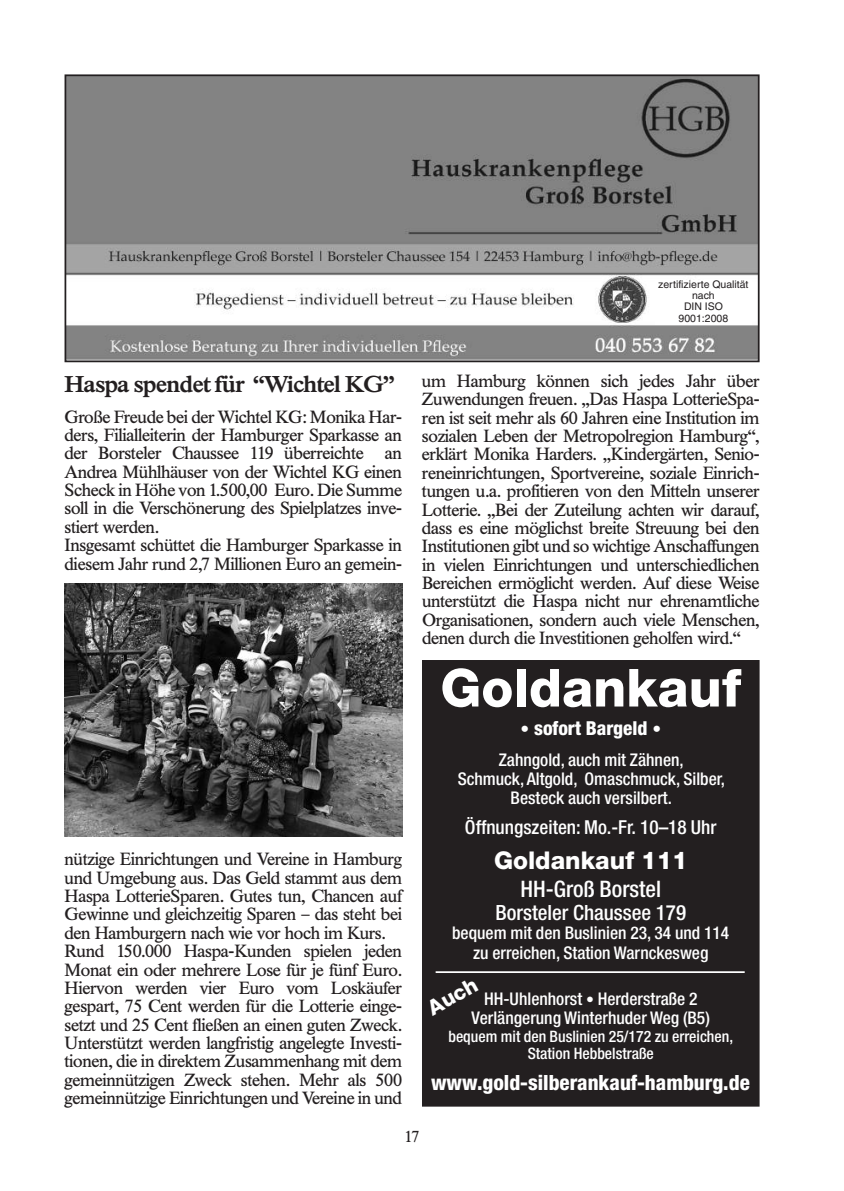
<style>
.page{position:relative;width:844px;height:1191px;background:#fff}
.page>*{position:absolute;margin:0;border:0;box-sizing:border-box;transform-origin:0 0}
.t1{font:800 52.5px "Helvetica Neue";color:#fff}
.t2{font:800 24.5px "Helvetica Neue";color:#fff}
.t3{font:600 22.75px "Times BQ";letter-spacing:-.02em;color:#231f20}
.t4{font:500 condensed 22.75px "Helvetica Neue";color:#fff}
.t5{font:800 condensed 21px "Helvetica Neue";color:#fff}
.t6{font:500 condensed 21px "Helvetica Neue";color:#fff}
.t7{font:800 21px "Helvetica Neue";color:#fff}
.t8{font:500 condensed 19.25px "Helvetica Neue";color:#fff}
.t9{font:800 condensed 19.25px "Helvetica Neue";color:#fff}
.t10{font:17.5px/18.4px "Times BQ";letter-spacing:-.02em;color:#231f20}
.t11{font:500 condensed 17.5px/19.2px "Helvetica Neue";color:#fff;text-align:center}
.t12{font:500 condensed 15.75px/17.5px "Helvetica Neue";color:#fff;text-align:center}
.t13{font:15.75px "Times BQ";color:#231f20}
.t14{font:10.5px/11.4px "Helvetica";color:#231f20;text-align:center}
.s1{font-stretch:normal;font-size:17.5px}
.s2{font-size:15.75px}
</style>
<div class="page">
<img style="left:67px;top:77px;width:689px;height:282px">
<div style="left:64px;top:74px;width:695px;height:288px;border:2px solid #231f20"></div>
<div style="left:654px;top:280px;width:97px;height:45px;background:#fff"></div>
<div style="left:423px;top:662px;width:334px;height:442px;background:#231f20"></div>
<div style="left:422px;top:660px;width:337px;height:446px;border:2px solid #231f20"></div>
<hr style="left:435px;top:971px;width:309px;height:2px;background:#fff">
<img style="left:64px;top:583px;width:338px;height:253px">
<p class="t14" style="left:658px;top:279px;width:92px">zertifizierte Qualität nach<br>DIN ISO<br>9001:2008</p>
<h3 class="t3" style="left:64px;top:372px;width:331px">Haspa spendet für “Wichtel KG”</h3>
<p class="t10" style="left:64px;top:407px;width:339px">Große Freude bei der Wichtel KG: Monika Har&shy;ders, Filialleiterin der Hamburger Sparkasse an der Borsteler Chaussee 119 überreichte an Andrea Mühlhäuser von der Wichtel KG einen Scheck in Höhe von 1.500,00 Euro. Die Summe soll in die Verschönerung des Spielplatzes inve&shy;stiert werden.<br>Insgesamt schüttet die Hamburger Sparkasse in diesem Jahr rund 2,7 Millionen Euro an gemein-</p>
<p class="t10" style="left:64px;top:850px;width:339px">nützige Einrichtungen und Vereine in Hamburg und Umgebung aus. Das Geld stammt aus dem Haspa LotterieSparen. Gutes tun, Chancen auf Gewinne und gleichzeitig Sparen – das steht bei den Hamburgern nach wie vor hoch im Kurs.<br>Rund 150.000 Haspa-Kunden spielen jeden Monat ein oder mehrere Lose für je fünf Euro.<br>Hiervon werden vier Euro vom Loskäufer gespart, 75 Cent werden für die Lotterie einge&shy;setzt und 25 Cent fließen an einen guten Zweck.<br>Unterstützt werden langfristig angelegte Investi&shy;tionen, die in direktem Zusammenhang mit dem gemeinnützigen Zweck stehen. Mehr als 500 gemeinnützige Einrichtungen und Vereine in und</p>
<p class="t10" style="left:422px;top:372px;width:339px;text-align:justify">um Hamburg können sich jedes Jahr über Zuwendungen freuen. „Das Haspa LotterieSpa&shy;ren ist seit mehr als 60 Jahren eine Institution im sozialen Leben der Metropolregion Hamburg“, erklärt Monika Harders. „Kindergärten, Senio&shy;reneinrichtungen, Sportvereine, soziale Einrich&shy;tungen u.a. profitieren von den Mitteln unserer Lotterie. „Bei der Zuteilung achten wir darauf, dass es eine möglichst breite Streuung bei den Institutionen gibt und so wichtige Anschaffungen in vielen Einrichtungen und unterschiedlichen Bereichen ermöglicht werden. Auf diese Weise unterstützt die Haspa nicht nur ehrenamtliche Organisationen, sondern auch viele Menschen, denen durch die Investitionen geholfen wird.“</p>
<h1 class="t1" style="left:440px;top:669px;width:302px">Goldankauf</h1>
<p class="t9" style="left:520px;top:721px;width:142px"><span class="s1">•</span> sofort Bargeld <span class="s1">•</span></p>
<p class="t11" style="left:457px;top:751px;width:268px">Zahngold, auch mit Zähnen,<br>Schmuck, Altgold, Omaschmuck, Silber,<br>Besteck auch versilbert.</p>
<p class="t8" style="left:465px;top:820px;width:253px">Öffnungszeiten: Mo.-Fr. 10–18 Uhr</p>
<h2 class="t2" style="left:494px;top:852px;width:195px">Goldankauf 111</h2>
<h3 class="t4" style="left:520px;top:881px;width:142px">HH-Groß Borstel</h3>
<p class="t6" style="left:495px;top:905px;width:192px">Borsteler Chaussee 179</p>
<p class="t11" style="left:452px;top:925px;width:278px">bequem mit den Buslinien 23, 34 und 114 zu erreichen, Station Warnckesweg</p>
<p class="t7" style="left:425px;top:1002px;width:55px;rotate:-29deg">Auch</p>
<p class="t11" style="left:471px;top:990px;width:240px">HH-Uhlenhorst <span class="s2">•</span> Herderstraße 2<br>Verlängerung Winterhuder Weg (B5)</p>
<p class="t12" style="left:448px;top:1028px;width:286px">bequem mit den Buslinien 25/172 zu erreichen,<br>Station Hebbelstraße</p>
<p class="t5" style="left:431px;top:1075px;width:320px">www.gold-silberankauf-hamburg.de</p>
<p class="t13" style="left:404px;top:1127px;width:17px">17</p>
</div>
